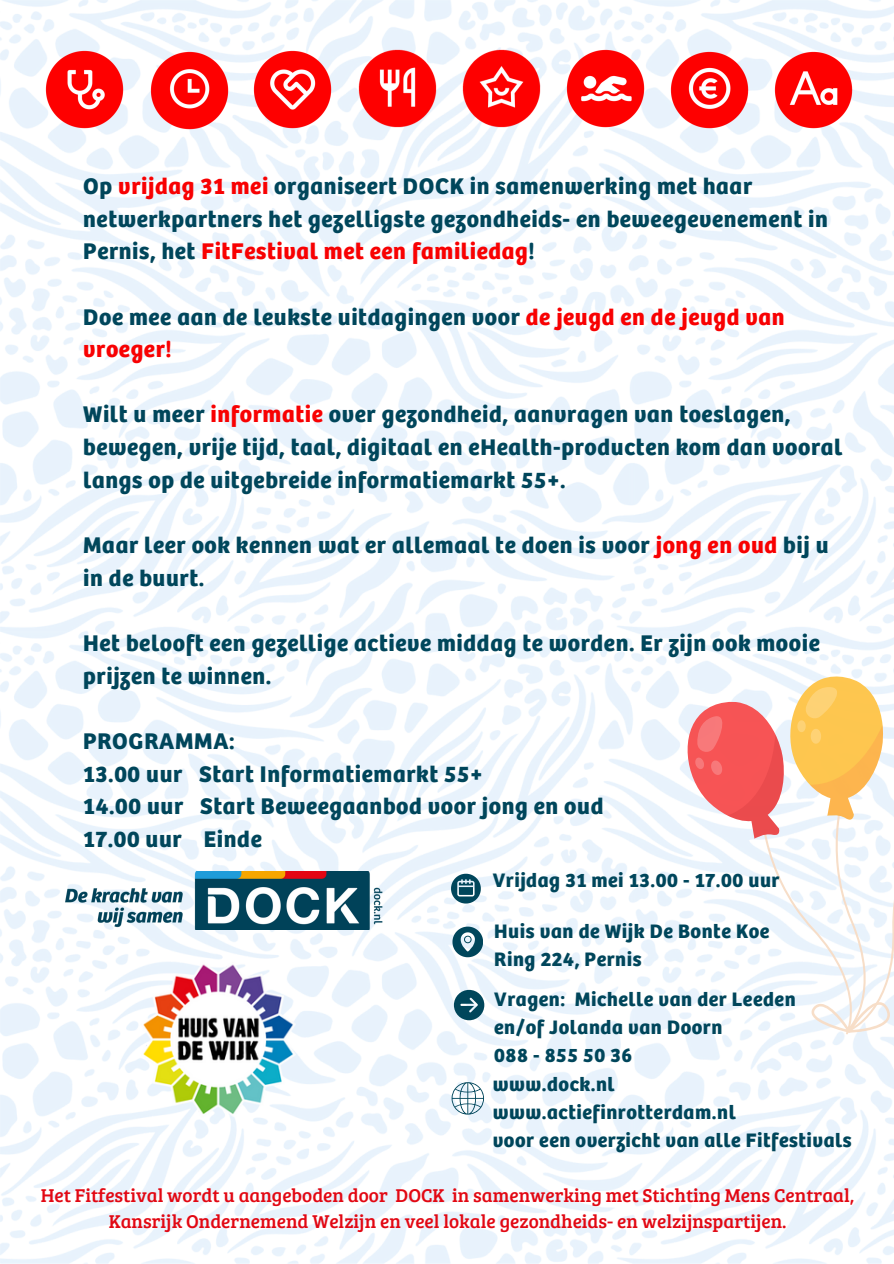
<style>
.page{position:relative;width:894px;height:1264px;background:#fff}
.page>*{position:absolute;margin:0;border:0;box-sizing:border-box;transform-origin:0 0}
.t1{font:700 23.55px/32.7px "Bree";letter-spacing:.03em;color:#00465b}
.t2{font:700 20.25px/28.2px "Bree";letter-spacing:.03em;color:#00465b}
.t3{font:19.2px/25.8px "Bree Serif";color:#e20813;text-align:center}
.s1{color:#f80102}
</style>
<div class="page">
<img style="left:0;top:0;width:893px;height:1263px">
<img style="left:46px;top:50px;width:78px;height:78px">
<img style="left:150px;top:52px;width:78px;height:77px">
<img style="left:462px;top:50px;width:78px;height:78px">
<img style="left:774px;top:51px;width:78px;height:78px">
<img style="left:670px;top:51px;width:78px;height:78px">
<img style="left:566px;top:50px;width:78px;height:78px">
<img style="left:358px;top:50px;width:78px;height:78px">
<img style="left:254px;top:51px;width:78px;height:78px">
<svg style="left:679px;top:672px;width:214px;height:362px"></svg>
<img style="left:64px;top:871px;width:319px;height:58px">
<svg style="left:451px;top:873px;width:29px;height:30px"></svg>
<svg style="left:452px;top:926px;width:30px;height:31px"></svg>
<svg style="left:454px;top:989px;width:30px;height:31px"></svg>
<svg style="left:451px;top:1082px;width:33px;height:32px"></svg>
<img style="left:129px;top:960px;width:178px;height:165px">
<p class="t1" style="left:83px;top:171px;width:746px">Op <span class="s1">vrijdag 31 mei</span> organiseert DOCK in samenwerking met haar netwerkpartners het gezelligste gezondheids- en beweegevenement in<br>Pernis, het <span class="s1">FitFestival met een familiedag</span>!</p>
<p class="t1" style="left:83px;top:301px;width:702px">Doe mee aan de leukste uitdagingen voor <span class="s1">de jeugd en de jeugd van vroeger!</span></p>
<p class="t1" style="left:83px;top:399px;width:760px">Wilt u meer <span class="s1">informatie</span> over gezondheid, aanvragen van toeslagen, bewegen, vrije tijd, taal, digitaal en eHealth-producten kom dan vooral langs op de uitgebreide informatiemarkt 55+.</p>
<p class="t1" style="left:83px;top:530px;width:746px">Maar leer ook kennen wat er allemaal te doen is voor <span class="s1">jong en oud</span> bij u in de buurt.</p>
<p class="t1" style="left:83px;top:628px;width:737px">Het belooft een gezellige actieve middag te worden. Er zijn ook mooie prijzen te winnen.</p>
<p class="t1" style="left:83px;top:726px;width:521px">PROGRAMMA:<br>13.00 uur Start Informatiemarkt 55+<br>14.00 uur Start Beweegaanbod voor jong en oud<br>17.00 uur Einde</p>
<p class="t2" style="left:492px;top:867px;width:288px">Vrijdag 31 mei 13.00 - 17.00 uur</p>
<p class="t2" style="left:494px;top:918px;width:276px">Huis van de Wijk De Bonte Koe<br>Ring 224, Pernis</p>
<h2 class="t2" style="left:494px;top:986px;width:303px">Vragen: Michelle van der Leeden en/of Jolanda van Doorn<br>088 - 855 50 36</h2>
<p class="t2" style="left:492px;top:1071px;width:360px">www.dock.nl www.actiefinrotterdam.nl<br>voor een overzicht van alle Fitfestivals</p>
<h2 class="t3" style="left:41px;top:1181px;width:814px">Het Fitfestival wordt u aangeboden door DOCK in samenwerking met Stichting Mens Centraal,<br>Kansrijk Ondernemend Welzijn en veel lokale gezondheids- en welzijnspartijen.</h2>
</div>
